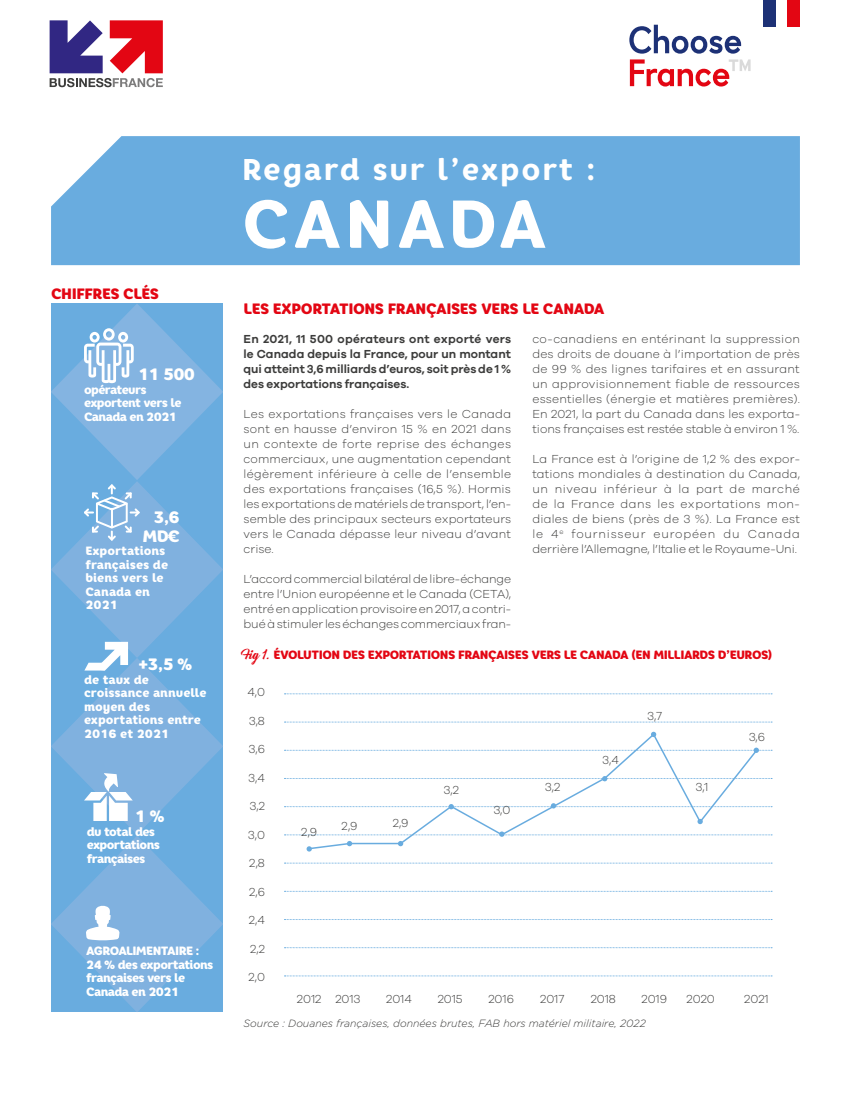
<style>
.page{position:relative;width:851px;height:1106px;background:#fff}
.page>*{position:absolute;margin:0;border:0;box-sizing:border-box;transform-origin:0 0}
.t1{font:800 67.5px "Core Rhino 75";letter-spacing:.06em;color:#fff}
.t2{font:800 30px "Core Rhino 75";letter-spacing:.06em;color:#fff}
.t3{font:900 16.5px/18px "Core Rhino 85";letter-spacing:-.05em;color:#fff;text-align:right}
.t4{font:900 15px "Core Rhino 85";letter-spacing:-.03em;color:#e30613}
.t5{font:300 12px/15px "Galano Grotesque";color:#3c3c3b;text-align:justify}
.t6{font:600 12px/15px "Galano Grotesque";color:#3c3c3b;text-align:justify}
.t7{font:900 12px/13.5px "Core Rhino 85";letter-spacing:-.05em;color:#fff}
.t8{font:900 12px/13.5px "Core Rhino 85";color:#fff}
.t9{font:900 12px "Core Rhino 85";letter-spacing:-.04em;color:#e30613}
.t10{font:italic 300 10.5px "Gotham";color:#3c3c3b}
.s1{font-family:"Bernadette";font-weight:400}
</style>
<div class="page">
<div style="left:51px;top:136px;width:748px;height:129px;background:#69acdf"></div>
<svg style="left:51px;top:303px;width:172px;height:709px;background:#79b1e0"></svg>
<svg style="left:284px;top:975px;width:488px;height:1px"></svg>
<svg style="left:284px;top:862px;width:488px;height:1px"></svg>
<svg style="left:284px;top:919px;width:488px;height:1px"></svg>
<svg style="left:284px;top:891px;width:488px;height:1px"></svg>
<svg style="left:284px;top:947px;width:488px;height:1px"></svg>
<svg style="left:284px;top:721px;width:488px;height:1px"></svg>
<svg style="left:284px;top:693px;width:488px;height:1px"></svg>
<div style="left:762px;top:0;width:13px;height:27px;background:#1d3176"></div>
<div style="left:787px;top:0;width:12px;height:27px;background:#e30613"></div>
<svg style="left:629px;top:25px;width:121px;height:61px"></svg>
<svg style="left:284px;top:834px;width:488px;height:17px"></svg>
<svg style="left:284px;top:778px;width:488px;height:1px"></svg>
<svg style="left:284px;top:748px;width:488px;height:4px"></svg>
<svg style="left:284px;top:806px;width:488px;height:2px"></svg>
<svg style="left:307px;top:732px;width:451px;height:118px"></svg>
<svg style="left:50px;top:20px;width:113px;height:67px"></svg>
<p class="t4" style="left:51px;top:284px;width:109px">CHIFFRES CLÉS</p>
<h3 class="t3" style="left:138px;top:365px;width:58px">11 500</h3>
<p class="t7" style="left:84px;top:383px;width:99px">opérateurs exportent vers le<br>Canada en 2021</p>
<h3 class="t3" style="left:143px;top:508px;width:39px">3,6<br>MD€</h3>
<p class="t8" style="left:85px;top:544px;width:84px">Exportations françaises de biens vers le<br>Canada en<br>2021</p>
<h3 class="t3" style="left:138px;top:655px;width:56px">+3,5 %</h3>
<p class="t8" style="left:84px;top:673px;width:124px">de taux de croissance annuelle moyen des exportations entre<br>2016 et 2021</p>
<h3 class="t3" style="left:135px;top:807px;width:31px">1 %</h3>
<p class="t7" style="left:87px;top:824px;width:75px">du total des exportations françaises</p>
<p class="t7" style="left:86px;top:944px;width:129px">AGROALIMENTAIRE :<br>24 % des exportations françaises vers le<br>Canada en 2021</p>
<h2 class="t2" style="left:242px;top:150px;width:355px">Regard sur l’export :</h2>
<h1 class="t1" style="left:242px;top:179px;width:306px">CANADA</h1>
<p class="t4" style="left:243px;top:299px;width:362px">LES EXPORTATIONS FRANÇAISES VERS LE CANADA</p>
<p class="t6" style="left:243px;top:331px;width:269px">En 2021, 11 500 opérateurs ont exporté vers le Canada depuis la France, pour un montant qui atteint 3,6 milliards d’euros, soit près de 1 % des exportations françaises.</p>
<p class="t5" style="left:243px;top:406px;width:269px">Les exportations françaises vers le Canada sont en hausse d’environ 15 % en 2021 dans un contexte de forte reprise des échanges commerciaux, une augmentation cependant légèrement inférieure à celle de l’ensemble des exportations françaises (16,5 %). Hormis les exportations de matériels de transport, l’en&shy;semble des principaux secteurs exportateurs vers le Canada dépasse leur niveau d’avant crise.</p>
<p class="t5" style="left:243px;top:571px;width:269px">L’accord commercial bilatéral de libre-échange entre l’Union européenne et le Canada (CETA), entré en application provisoire en 2017, a contri&shy;bué à stimuler les échanges commerciaux fran-</p>
<p class="t5" style="left:532px;top:331px;width:269px">co-canadiens en entérinant la suppression des droits de douane à l’importation de près de 99 % des lignes tarifaires et en assurant un approvisionnement fiable de ressources essentielles (énergie et matières premières).<br>En 2021, la part du Canada dans les exporta&shy;tions françaises est restée stable à environ 1 %.</p>
<p class="t5" style="left:532px;top:451px;width:269px">La France est à l’origine de 1,2 % des expor&shy;tations mondiales à destination du Canada, un niveau inférieur à la part de marché de la France dans les exportations mon&shy;diales de biens (près de 3 %). La France est le 4<sup>e</sup> fournisseur européen du Canada derrière l’Allemagne, l’Italie et le Royaume-Uni.</p>
<p class="t9" style="left:243px;top:646px;width:530px"><span class="s1">Fig 1.</span> ÉVOLUTION DES EXPORTATIONS FRANÇAISES VERS LE CANADA (EN MILLIARDS D’EUROS)</p>
<p class="t5" style="left:247px;top:684px;width:19px">4,0</p>
<p class="t5" style="left:249px;top:712px;width:18px">3,8</p>
<p class="t5" style="left:248px;top:741px;width:18px">3,6</p>
<p class="t5" style="left:248px;top:769px;width:18px">3,4</p>
<p class="t5" style="left:249px;top:798px;width:17px">3,2</p>
<p class="t5" style="left:248px;top:826px;width:18px">3,0</p>
<p class="t5" style="left:249px;top:855px;width:17px">2,8</p>
<p class="t5" style="left:249px;top:883px;width:17px">2,6</p>
<p class="t5" style="left:249px;top:912px;width:18px">2,4</p>
<p class="t5" style="left:250px;top:940px;width:16px">2,2</p>
<p class="t5" style="left:248px;top:969px;width:18px">2,0</p>
<p class="t5" style="left:301px;top:824px;width:17px">2,9</p>
<p class="t5" style="left:341px;top:817px;width:17px">2,9</p>
<p class="t5" style="left:392px;top:815px;width:17px">2,9</p>
<p class="t5" style="left:443px;top:781px;width:17px">3,2</p>
<p class="t5" style="left:493px;top:802px;width:18px">3,0</p>
<p class="t5" style="left:545px;top:779px;width:17px">3,2</p>
<p class="t5" style="left:602px;top:751px;width:18px">3,4</p>
<p class="t5" style="left:647px;top:708px;width:16px">3,7</p>
<p class="t5" style="left:695px;top:779px;width:14px">3,1</p>
<p class="t5" style="left:748px;top:729px;width:18px">3,6</p>
<p class="t5" style="left:297px;top:991px;width:65px">2012 2013</p>
<p class="t5" style="left:386px;top:991px;width:27px">2014</p>
<p class="t5" style="left:437px;top:991px;width:26px">2015</p>
<p class="t5" style="left:488px;top:991px;width:27px">2016</p>
<p class="t5" style="left:540px;top:991px;width:26px">2017</p>
<p class="t5" style="left:590px;top:991px;width:27px">2018</p>
<p class="t5" style="left:641px;top:991px;width:27px">2019</p>
<p class="t5" style="left:686px;top:991px;width:30px">2020</p>
<p class="t5" style="left:744px;top:991px;width:26px">2021</p>
<p class="t10" style="left:243px;top:1017px;width:404px">Source : Douanes françaises, données brutes, FAB hors matériel militaire, 2022</p>
</div>
